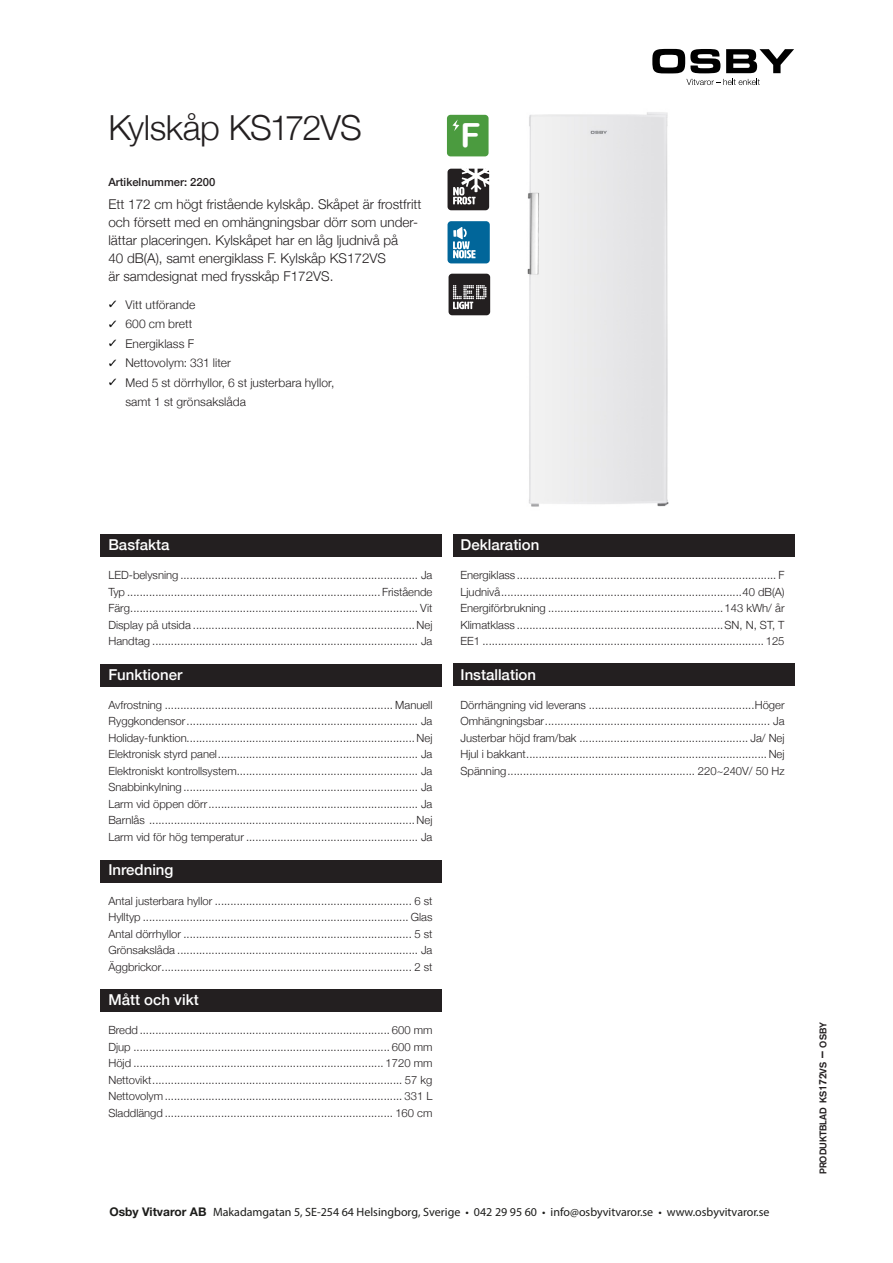
<style>
.page{position:relative;width:893px;height:1263px;background:#fff}
.page>*{position:absolute;margin:0;border:0;box-sizing:border-box;transform-origin:0 0}
.t1{font:300 34.5px "Helvetica Neue";letter-spacing:-.03em;color:#231f20}
.t2{font:33.3px "Arial Rounded MT Bold";color:#fff}
.Mellanrubrik{font:500 15px "Helvetica Neue";color:#fff}
.tabelltext{font:300 13.5px/18px "Helvetica Neue";color:#231f20}
.t3{font:300 12px/19.5px "Helvetica Neue";letter-spacing:.005em;color:#231f20}
.t4{font:300 12px "Helvetica Neue LT Std";color:#1d1d1b}
.tabelltext-2{font:300 11.25px "Helvetica Neue";color:#231f20}
.Art_nr{font:500 11.25px "Helvetica Neue";color:#231f20}
.t5{font:700 9.45px "Akzidenz Grotesk";color:#231f20}
.s1{font-weight:700}
.s2{font-size:10.5px}
.s3{font-size:13.5px}
</style>
<div class="page">
<div style="left:100px;top:534px;width:341px;height:22px;background:#231f20"></div>
<div style="left:100px;top:664px;width:341px;height:23px;background:#231f20"></div>
<div style="left:100px;top:860px;width:341px;height:23px;background:#231f20"></div>
<div style="left:100px;top:989px;width:341px;height:22px;background:#231f20"></div>
<div style="left:453px;top:534px;width:341px;height:22px;background:#231f20"></div>
<div style="left:453px;top:663px;width:341px;height:23px;background:#231f20"></div>
<svg style="left:652px;top:49px;width:68px;height:24px"></svg>
<svg style="left:726px;top:49px;width:68px;height:24px"></svg>
<svg style="left:686px;top:79px;width:74px;height:6px"></svg>
<svg style="left:109px;top:301px;width:7px;height:7px"></svg>
<svg style="left:109px;top:320px;width:8px;height:7px"></svg>
<svg style="left:109px;top:340px;width:7px;height:7px"></svg>
<svg style="left:109px;top:359px;width:8px;height:7px"></svg>
<svg style="left:109px;top:379px;width:7px;height:7px"></svg>
<div style="left:447px;top:115px;width:42px;height:41px;background:#4b9b3f;border-radius:4px"></div>
<svg style="left:452px;top:120px;width:7px;height:11px"></svg>
<div style="left:449px;top:274px;width:41px;height:41px;background:#231f20;border-radius:4px"></div>
<svg style="left:453px;top:285px;width:34px;height:24px"></svg>
<svg style="left:447px;top:169px;width:42px;height:42px"></svg>
<div style="left:447px;top:221px;width:43px;height:42px;background:#01669a;border-radius:4px"></div>
<svg style="left:453px;top:227px;width:22px;height:31px"></svg>
<div style="left:527px;top:112px;width:142px;height:395px;background:#e9e9ea"></div>
<p class="t1" style="left:108px;top:100px;width:255px">Kylskåp KS172VS</p>
<p class="Art_nr" style="left:108px;top:173px;width:108px">Artikelnummer: 2200</p>
<p class="tabelltext" style="left:108px;top:194px;width:315px">Ett 172 cm högt fristående kylskåp. Skåpet är frostfritt och försett med en omhängningsbar dörr som under&shy;lättar placeringen. Kylskåpet har en låg ljudnivå på<br>40 dB(A), samt energiklass F. Kylskåp KS172VS<br>är samdesignat med frysskåp F172VS.</p>
<p class="t3" style="left:125px;top:294px;width:71px">Vitt utförande</p>
<p class="t3" style="left:125px;top:313px;width:69px">600 cm brett</p>
<p class="t3" style="left:125px;top:333px;width:70px">Energiklass F</p>
<p class="t3" style="left:125px;top:352px;width:107px">Nettovolym: 331 liter</p>
<p class="t3" style="left:125px;top:372px;width:211px">Med 5 st dörrhyllor, 6 st justerbara hyllor, samt 1 st grönsakslåda</p>
<p class="t2" style="left:461px;top:116px;width:69px">F E</p>
<p class="Mellanrubrik" style="left:108px;top:532px;width:63px">Basfakta</p>
<p class="tabelltext-2" style="left:108px;top:566px;width:325px">LED-belysning ............................................................................ Ja</p>
<p class="tabelltext-2" style="left:108px;top:582px;width:326px">Typ .................................................................................Fristående</p>
<p class="tabelltext-2" style="left:108px;top:599px;width:326px">Färg............................................................................................ Vit</p>
<p class="tabelltext-2" style="left:108px;top:615px;width:326px">Display på utsida ....................................................................... Nej</p>
<p class="tabelltext-2" style="left:108px;top:632px;width:325px">Handtag ..................................................................................... Ja</p>
<p class="Mellanrubrik" style="left:108px;top:662px;width:75px">Funktioner</p>
<p class="tabelltext-2" style="left:108px;top:696px;width:326px">Avfrostning ......................................................................... Manuell</p>
<p class="tabelltext-2" style="left:108px;top:712px;width:325px">Ryggkondensor.......................................................................... Ja</p>
<p class="tabelltext-2" style="left:108px;top:729px;width:326px">Holiday-funktion......................................................................... Nej</p>
<p class="tabelltext-2" style="left:108px;top:745px;width:325px">Elektronisk styrd panel................................................................ Ja</p>
<p class="tabelltext-2" style="left:108px;top:762px;width:325px">Elektroniskt kontrollsystem.......................................................... Ja</p>
<p class="tabelltext-2" style="left:108px;top:778px;width:325px">Snabbinkylning ........................................................................... Ja</p>
<p class="tabelltext-2" style="left:108px;top:795px;width:325px">Larm vid öppen dörr................................................................... Ja</p>
<p class="tabelltext-2" style="left:108px;top:811px;width:326px">Barnlås ..................................................................................... Nej</p>
<p class="tabelltext-2" style="left:108px;top:828px;width:325px">Larm vid för hög temperatur ....................................................... Ja</p>
<p class="Mellanrubrik" style="left:108px;top:858px;width:67px">Inredning</p>
<p class="tabelltext-2" style="left:108px;top:891px;width:326px">Antal justerbara hyllor ............................................................... 6 st</p>
<p class="tabelltext-2" style="left:108px;top:908px;width:326px">Hylltyp ..................................................................................... Glas</p>
<p class="tabelltext-2" style="left:108px;top:924px;width:326px">Antal dörrhyllor ......................................................................... 5 st</p>
<p class="tabelltext-2" style="left:108px;top:941px;width:325px">Grönsakslåda ............................................................................. Ja</p>
<p class="tabelltext-2" style="left:108px;top:957px;width:326px">Äggbrickor................................................................................ 2 st</p>
<p class="Mellanrubrik" style="left:108px;top:988px;width:92px">Mått och vikt</p>
<p class="tabelltext-2" style="left:108px;top:1021px;width:326px">Bredd ................................................................................ 600 mm</p>
<p class="tabelltext-2" style="left:108px;top:1038px;width:326px">Djup .................................................................................. 600 mm</p>
<p class="tabelltext-2" style="left:108px;top:1054px;width:326px">Höjd ................................................................................ 1720 mm</p>
<p class="tabelltext-2" style="left:108px;top:1071px;width:326px">Nettovikt................................................................................ 57 kg</p>
<p class="tabelltext-2" style="left:108px;top:1087px;width:326px">Nettovolym............................................................................ 331 L</p>
<p class="tabelltext-2" style="left:108px;top:1104px;width:326px">Sladdlängd ......................................................................... 160 cm</p>
<p class="Mellanrubrik" style="left:460px;top:532px;width:80px">Deklaration</p>
<p class="tabelltext-2" style="left:460px;top:566px;width:326px">Energiklass ................................................................................... F</p>
<p class="tabelltext-2" style="left:460px;top:582px;width:326px">Ljudnivå.............................................................................40 dB(A)</p>
<p class="tabelltext-2" style="left:460px;top:599px;width:326px">Energiförbrukning ........................................................143 kWh/ år</p>
<p class="tabelltext-2" style="left:460px;top:615px;width:326px">Klimatklass ..................................................................SN, N, ST, T</p>
<p class="tabelltext-2" style="left:460px;top:632px;width:325px">EE1 .......................................................................................... 125</p>
<p class="Mellanrubrik" style="left:460px;top:662px;width:77px">Installation</p>
<p class="tabelltext-2" style="left:460px;top:696px;width:326px">Dörrhängning vid leverans .....................................................Höger</p>
<p class="tabelltext-2" style="left:460px;top:712px;width:326px">Omhängningsbar........................................................................ Ja</p>
<p class="tabelltext-2" style="left:460px;top:729px;width:326px">Justerbar höjd fram/bak ...................................................... Ja/ Nej</p>
<p class="tabelltext-2" style="left:460px;top:745px;width:326px">Hjul i bakkant............................................................................. Nej</p>
<p class="tabelltext-2" style="left:460px;top:762px;width:326px">Spänning............................................................ 220~240V/ 50 Hz</p>
<p class="t4" style="left:109px;top:1205px;width:662px"><span class="s1">Osby Vitvaror AB</span> Makadamgatan 5, SE-254 64 Helsingborg, Sverige • 042 29 95 60 • info@osbyvitvaror.se • www.osbyvitvaror.se</p>
<p class="t5" style="left:818px;top:1174px;width:154px;rotate:-90deg">produktblad ks<span class="s2">172</span>vs <span class="s3">–</span> osby</p>
</div>
